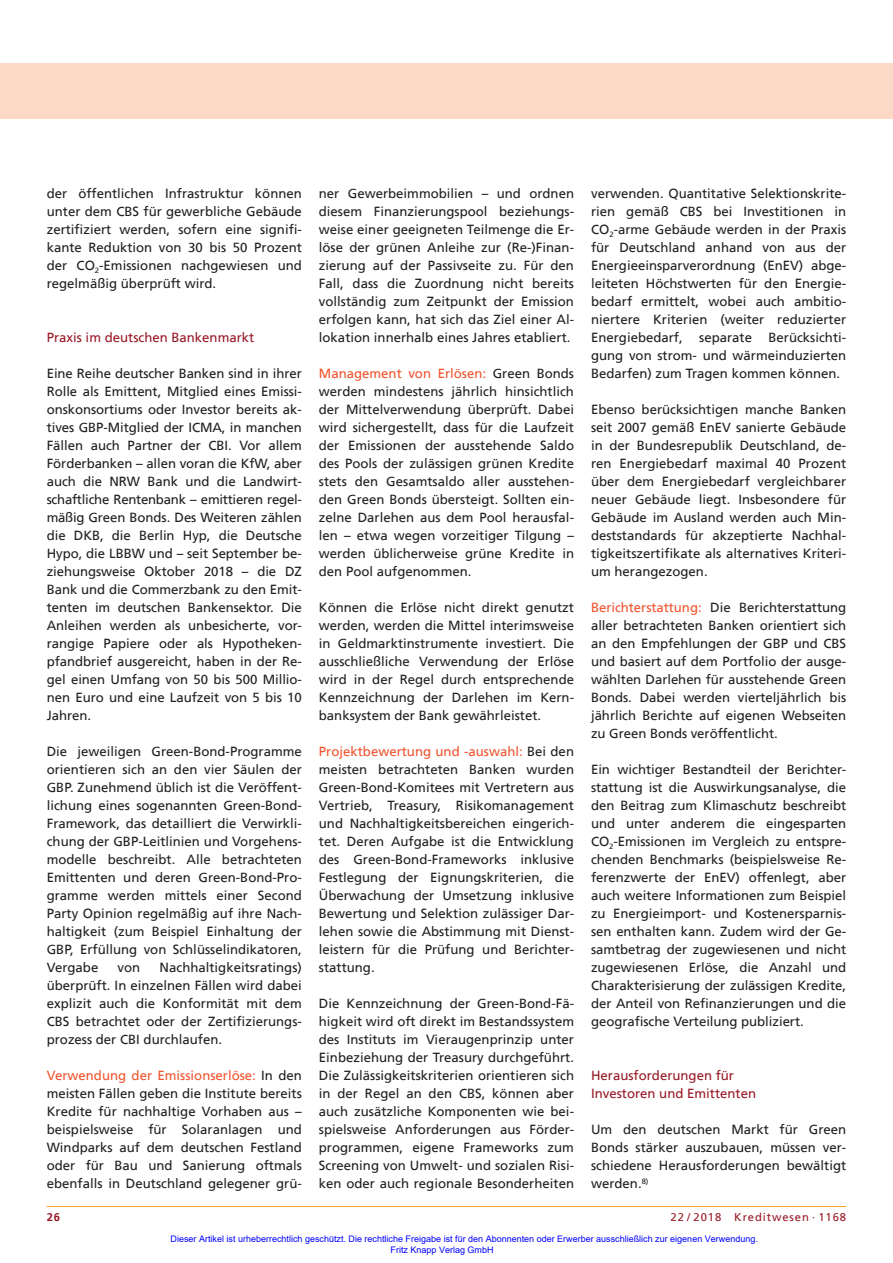
<style>
.page{position:relative;width:893px;height:1263px;background:#fff}
.page>*{position:absolute;margin:0;border:0;box-sizing:border-box;transform-origin:0 0}
.t1{font:13.2px/18px "Frutiger";color:#231f20;text-align:justify}
.t2{font:13.2px/18px "Frutiger";color:#981a26}
.t3{font:11.25px "Frutiger";letter-spacing:.08em;color:#981a26}
.t4{font:700 11.25px "Frutiger";color:#981a26}
.t5{font:9px/10.8px "Arial";color:#00f}
.s1{color:#f0542e}
</style>
<div class="page">
<hr style="left:47px;top:1206px;width:799px;height:1px;background:#f1a31e">
<div style="left:0;top:64px;width:893px;height:55px;background:#fcd9c7"></div>
<p class="t1" style="left:47px;top:185px;width:257px">der öffentlichen Infrastruktur können unter dem CBS für gewerbliche Gebäude zertifiziert werden, sofern eine signifi&shy;kante Reduktion von 30 bis 50 Prozent der CO<sub>2</sub>-Emissionen nachgewiesen und regelmäßig überprüft wird.</p>
<p class="t2" style="left:47px;top:329px;width:209px">Praxis im deutschen Bankenmarkt</p>
<p class="t1" style="left:47px;top:365px;width:257px">Eine Reihe deutscher Banken sind in ihrer Rolle als Emittent, Mitglied eines Emissi&shy;onskonsortiums oder Investor bereits ak&shy;tives GBP-Mitglied der ICMA, in manchen Fällen auch Partner der CBI. Vor allem Förderbanken – allen voran die KfW, aber auch die NRW Bank und die Landwirt&shy;schaftliche Rentenbank – emittieren regel&shy;mäßig Green Bonds. Des Weiteren zählen die DKB, die Berlin Hyp, die Deutsche Hypo, die LBBW und – seit September be&shy;ziehungsweise Oktober 2018 – die DZ Bank und die Commerzbank zu den Emit&shy;tenten im deutschen Bankensektor. Die Anleihen werden als unbesicherte, vor&shy;rangige Papiere oder als Hypotheken&shy;pfandbrief ausgereicht, haben in der Re&shy;gel einen Umfang von 50 bis 500 Millio&shy;nen Euro und eine Laufzeit von 5 bis 10<br>Jahren.</p>
<p class="t1" style="left:47px;top:743px;width:257px">Die jeweiligen Green-Bond-Programme orientieren sich an den vier Säulen der GBP. Zunehmend üblich ist die Veröffent&shy;lichung eines sogenannten Green-Bond-Framework, das detailliert die Verwirkli&shy;chung der GBP-Leitlinien und Vorgehens&shy;modelle beschreibt. Alle betrachteten Emittenten und deren Green-Bond-Pro&shy;gramme werden mittels einer Second Party Opinion regelmäßig auf ihre Nach&shy;haltigkeit (zum Beispiel Einhaltung der GBP, Erfüllung von Schlüsselindikatoren, Vergabe</p>
<p class="t1" style="left:47px;top:959px;width:257px;text-indent:113px">Nachhaltigkeitsratings) überprüft. In einzelnen Fällen wird dabei explizit auch die Konformität mit dem CBS betrachtet oder der Zertifizierungs&shy;prozess der CBI durchlaufen.</p>
<p class="t1" style="left:47px;top:1067px;width:257px"><span class="s1">Verwendung der Emissionserlöse:</span> In den meisten Fällen geben die Institute bereits Kredite für nachhaltige Vorhaben aus – beispielsweise für Solaranlagen und Windparks auf dem deutschen Festland oder für Bau und Sanierung oftmals ebenfalls in Deutschland gelegener grü-</p>
<p class="t1" style="left:118px;top:959px;width:24px">von</p>
<p class="t1" style="left:319px;top:185px;width:257px">ner Gewerbeimmobilien – und ordnen diesem Finanzierungspool beziehungs&shy;weise einer geeigneten Teilmenge die Er&shy;löse der grünen Anleihe zur (Re-)Finan&shy;zierung auf der Passivseite zu. Für den Fall, dass die Zuordnung nicht bereits vollständig zum Zeitpunkt der Emission erfolgen kann, hat sich das Ziel einer Al&shy;lokation innerhalb eines Jahres etabliert.</p>
<p class="t1" style="left:319px;top:365px;width:257px"><span class="s1">Management von Erlösen:</span> Green Bonds werden mindestens jährlich hinsichtlich der Mittelverwendung überprüft. Dabei wird sichergestellt, dass für die Laufzeit der Emissionen der ausstehende Saldo des Pools der zulässigen grünen Kredite stets den Gesamtsaldo aller ausstehen&shy;den Green Bonds übersteigt. Sollten ein&shy;zelne Darlehen aus dem Pool herausfal&shy;len – etwa wegen vorzeitiger Tilgung – werden üblicherweise grüne Kredite in den Pool aufgenommen.</p>
<p class="t1" style="left:319px;top:599px;width:257px">Können die Erlöse nicht direkt genutzt werden, werden die Mittel interimsweise in Geldmarktinstrumente investiert. Die ausschließliche Verwendung der Erlöse wird in der Regel durch entsprechende Kennzeichnung der Darlehen im Kern&shy;banksystem der Bank gewährleistet.</p>
<p class="t1" style="left:319px;top:743px;width:257px"><span class="s1">Projektbewertung und -auswahl:</span> Bei den meisten betrachteten Banken wurden Green-Bond-Komitees mit Vertretern aus Vertrieb, Treasury, Risikomanagement und Nachhaltigkeitsbereichen eingerich&shy;tet. Deren Aufgabe ist die Entwicklung des Green-Bond-Frameworks inklusive Festlegung der Eignungskriterien, die Überwachung der Umsetzung inklusive Bewertung und Selektion zulässiger Dar&shy;lehen sowie die Abstimmung mit Dienst&shy;leistern für die Prüfung und Berichter&shy;stattung.</p>
<p class="t1" style="left:319px;top:995px;width:257px">Die Kennzeichnung der Green-Bond-Fä&shy;higkeit wird oft direkt im Bestandssystem des Instituts im Vieraugenprinzip unter Einbeziehung der Treasury durchgeführt.<br>Die Zulässigkeitskriterien orientieren sich in der Regel an den CBS, können aber auch zusätzliche Komponenten wie bei&shy;spielsweise Anforderungen aus Förder&shy;programmen, eigene Frameworks zum Screening von Umwelt- und sozialen Risi&shy;ken oder auch regionale Besonderheiten</p>
<p class="t1" style="left:591px;top:185px;width:257px">verwenden. Quantitative Selektionskrite&shy;rien gemäß CBS bei Investitionen in CO<sub>2</sub>-arme Gebäude werden in der Praxis für Deutschland anhand von aus der Energieeinsparverordnung (EnEV) abge&shy;leiteten Höchstwerten für den Energie&shy;bedarf ermittelt, wobei auch ambitio&shy;niertere Kriterien (weiter reduzierter Energiebedarf, separate Berücksichti&shy;gung von strom- und wärmeinduzierten Bedarfen) zum Tragen kommen können.</p>
<p class="t1" style="left:591px;top:401px;width:257px">Ebenso berücksichtigen manche Banken seit 2007 gemäß EnEV sanierte Gebäude in der Bundesrepublik Deutschland, de&shy;ren Energiebedarf maximal 40 Prozent über dem Energiebedarf vergleichbarer neuer Gebäude liegt. Insbesondere für Gebäude im Ausland werden auch Min&shy;deststandards für akzeptierte Nachhal&shy;tigkeitszertifikate als alternatives Kriteri&shy;um herangezogen.</p>
<p class="t1" style="left:591px;top:599px;width:257px"><span class="s1">Berichterstattung:</span> Die Berichterstattung aller betrachteten Banken orientiert sich an den Empfehlungen der GBP und CBS und basiert auf dem Portfolio der ausge&shy;wählten Darlehen für ausstehende Green Bonds. Dabei werden vierteljährlich bis jährlich Berichte auf eigenen Webseiten zu Green Bonds veröffentlicht.</p>
<p class="t1" style="left:591px;top:761px;width:257px">Ein wichtiger Bestandteil der Berichter&shy;stattung ist die Auswirkungsanalyse, die den Beitrag zum Klimaschutz beschreibt und unter anderem die eingesparten CO<sub>2</sub>-Emissionen im Vergleich zu entspre&shy;chenden Benchmarks (beispielsweise Re&shy;ferenzwerte der EnEV) offenlegt, aber auch weitere Informationen zum Beispiel zu Energieimport- und Kostenersparnis&shy;sen enthalten kann. Zudem wird der Ge&shy;samtbetrag der zugewiesenen und nicht zugewiesenen Erlöse, die Anzahl und Charakterisierung der zulässigen Kredite, der Anteil von Refinanzierungen und die geografische Verteilung publiziert.</p>
<p class="t2" style="left:591px;top:1067px;width:167px">Herausforderungen für<br>Investoren und Emittenten</p>
<p class="t1" style="left:591px;top:1121px;width:257px">Um den deutschen Markt für Green Bonds stärker auszubauen, müssen ver&shy;schiedene Herausforderungen bewältigt werden.<sup>8)</sup></p>
<p class="t4" style="left:47px;top:1211px;width:15px">26</p>
<p class="t3" style="left:671px;top:1211px;width:177px">22 / 2018 Kreditwesen · 1168</p>
<p class="t5" style="left:391px;top:1233px;width:369px;text-indent:-220px">Dieser Artikel ist urheberrechtlich geschützt. Die rechtliche Freigabe ist für den Abonnenten oder Erwerber ausschließlich zur eigenen Verwendung.<br>Fritz Knapp Verlag GmbH</p>
</div>
